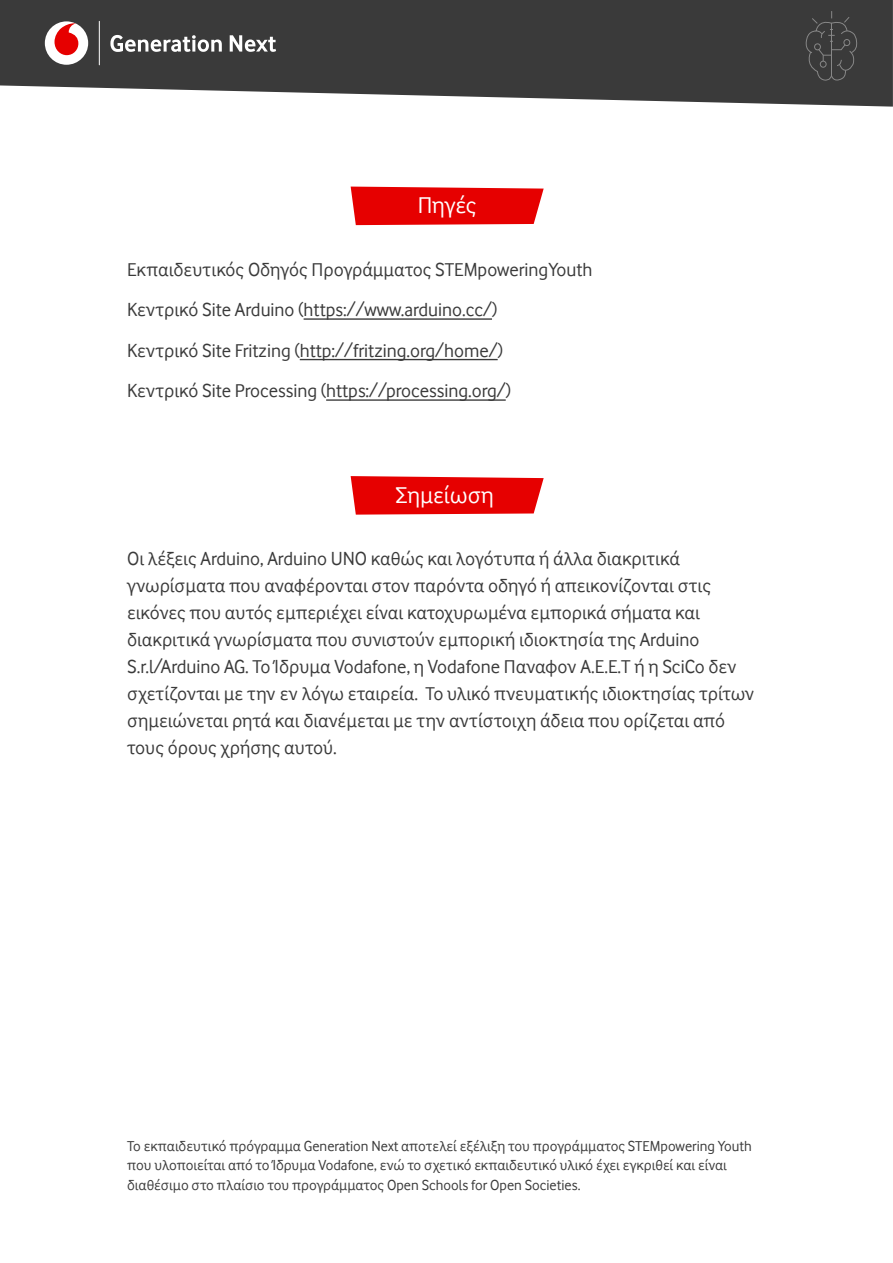
<style>
.page{position:relative;width:893px;height:1263px;background:#fff}
.page>*{position:absolute;margin:0;border:0;box-sizing:border-box;transform-origin:0 0}
.t1{font:24px "Vodafone Rg Greek";color:#fff}
.t2{font:19.5px/27px "Vodafone Rg Greek";color:#3a3a3a}
.t3{font:15px/19.5px "Vodafone Rg Greek";color:#3a3a3a}
</style>
<div class="page">
<svg style="left:0;top:0;width:893px;height:107px;background:#505050"></svg>
<svg style="left:806px;top:11px;width:51px;height:69px;background:#424242"></svg>
<svg style="left:351px;top:476px;width:193px;height:39px;background:#e81616"></svg>
<hr style="left:304px;top:318px;width:188px;height:2px;background:#3a3a3a">
<hr style="left:300px;top:359px;width:198px;height:1px;background:#3a3a3a">
<hr style="left:326px;top:399px;width:180px;height:2px;background:#3a3a3a">
<svg style="left:351px;top:187px;width:193px;height:38px;background:#e71010"></svg>
<div style="left:45px;top:21px;width:43px;height:44px;background:#fff;border-radius:50%"></div>
<svg style="left:54px;top:23px;width:24px;height:32px"></svg>
<svg style="left:110px;top:35px;width:112px;height:17px"></svg>
<svg style="left:230px;top:35px;width:46px;height:17px"></svg>
<hr style="left:99px;top:21px;width:1px;height:44px;background:#fff">
<p class="t1" style="left:418px;top:191px;width:60px">Πηγές</p>
<p class="t2" style="left:127px;top:249px;width:467px;line-height:40.5px">Εκπαιδευτικός Οδηγός Προγράµµατος STEMpoweringYouth Κεντρικό Site Arduino (https://www.arduino.cc/)<br>Κεντρικό Site Fritzing (http://fritzing.org/home/)<br>Κεντρικό Site Processing (https://processing.org/)</p>
<p class="t1" style="left:396px;top:481px;width:100px">Σηµείωση</p>
<p class="t2" style="left:127px;top:545px;width:629px">Οι λέξεις Arduino, Arduino UNO καθώς και λογότυπα ή άλλα διακριτικά γνωρίσµατα που αναφέρονται στον παρόντα οδηγό ή απεικονίζονται στις εικόνες που αυτός εµπεριέχει είναι κατοχυρωµένα εµπορικά σήµατα και διακριτικά γνωρίσµατα που συνιστούν εµπορική ιδιοκτησία της Arduino S.r.l/Arduino AG. Το Ίδρυµα Vodafone, η Vodafone Παναφον Α.Ε.Ε.Τ ή η SciCo δεν σχετίζονται µε την εν λόγω εταιρεία. Το υλικό πνευµατικής ιδιοκτησίας τρίτων σηµειώνεται ρητά και διανέµεται µε την αντίστοιχη άδεια που ορίζεται από τους όρους χρήσης αυτού.</p>
<p class="t3" style="left:127px;top:1136px;width:626px">To εκπαιδευτικό πρόγραµµα Generation Next αποτελεί εξέλιξη του προγράµµατος STEMpowering Youth που υλοποιείται από το Ίδρυµα Vodafone, ενώ το σχετικό εκπαιδευτικό υλικό έχει εγκριθεί και είναι διαθέσιµο στο πλαίσιο του προγράµµατος Open Schools for Open Societies.</p>
</div>
